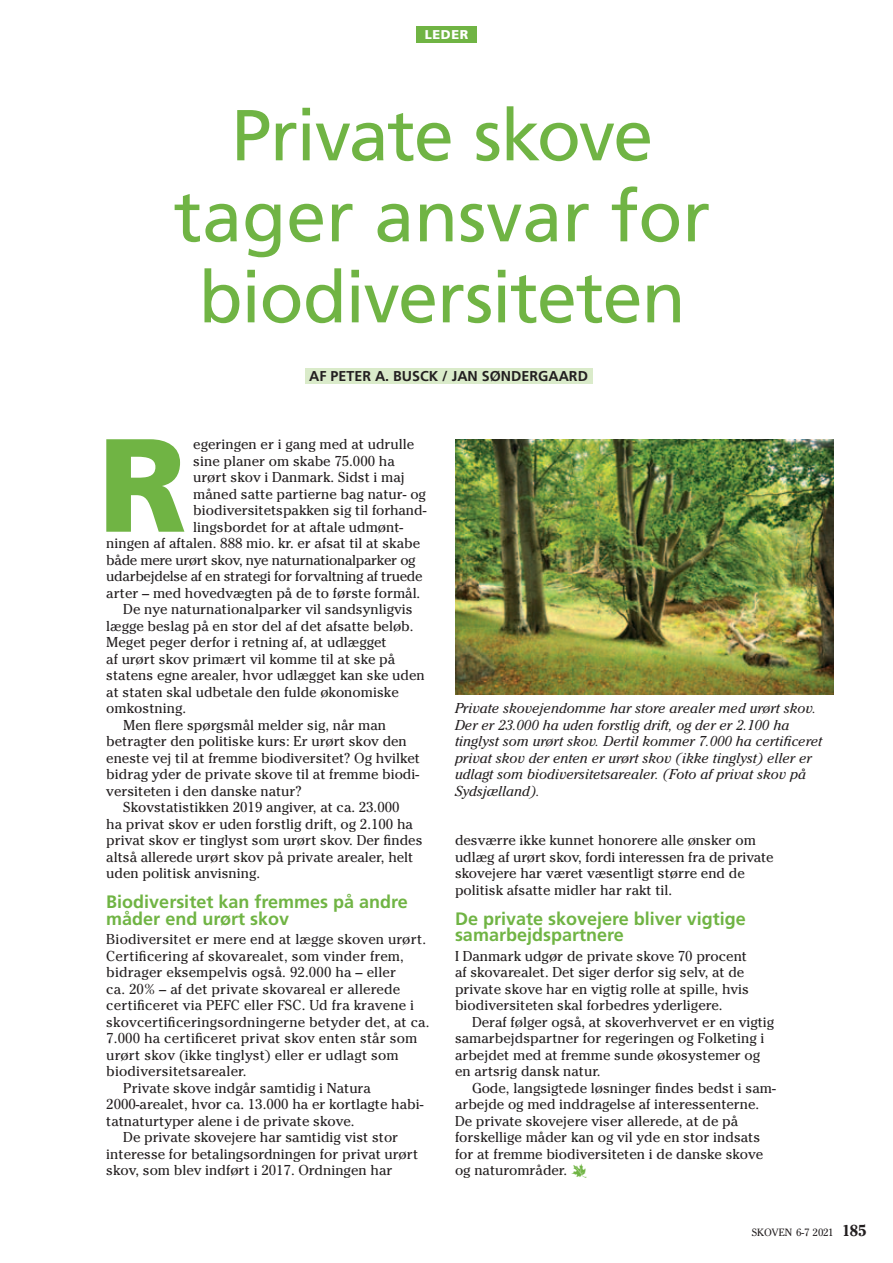
<style>
.page{position:relative;width:893px;height:1263px;background:#fff}
.page>*{position:absolute;margin:0;border:0;box-sizing:border-box;transform-origin:0 0}
.t1{font:900 132.45px "Frutiger LT Std";color:#70b444}
.t2{font:72px/81px "Frutiger LT Std";letter-spacing:-.015em;color:#70b444;text-align:center}
.t3{font:700 18px/16.5px "Frutiger LT Std";color:#70b444}
.t4{font:14.25px/16.5px "Cheltenham Std";color:#231f20}
.t5{font:italic 14.25px/16.5px "Cheltenham Std";color:#231f20}
.t6{font:14.25px "Cheltenham Std";letter-spacing:-.02em;color:#231f20}
.t7{font:700 14.25px "Frutiger LT Std";color:#231f20}
.t8{font:900 12.75px "Frutiger LT Std";letter-spacing:.05em;color:#fff}
.t9{font:10.5px "Cheltenham Std";color:#231f20}
.s1{font-family:"Df Incidentals";color:#70b444}
.s2{font-weight:700;font-size:15.75px}
</style>
<div class="page">
<div style="left:416px;top:26px;width:60px;height:17px;background:#70b444"></div>
<div style="left:305px;top:369px;width:287px;height:15px;background:#daebca"></div>
<img style="left:455px;top:439px;width:378px;height:255px">
<p class="t8" style="left:425px;top:27px;width:45px">LEDER</p>
<p class="t8" style="left:437px;top:27px;width:21px">XX</p>
<h2 class="t2" style="left:174px;top:101px;width:538px">Private skove tager ansvar for biodiversiteten</h2>
<p class="t7" style="left:309px;top:371px;width:280px">AF PETER A. BUSCK / JAN SØNDERGAARD</p>
<h1 class="t1" style="left:98px;top:408px;width:90px">R</h1>
<p class="t4" style="left:193px;top:437px;width:222px">egeringen er i gang med at udrulle</p>
<p class="t4" style="left:193px;top:454px;width:203px">sine planer om skabe 75.000 ha</p>
<p class="t4" style="left:193px;top:470px;width:213px">urørt skov i Danmark. Sidst i maj</p>
<p class="t4" style="left:193px;top:487px;width:234px">måned satte partierne bag natur- og</p>
<p class="t4" style="left:193px;top:503px;width:235px">biodiversitetspakken sig til forhand-</p>
<p class="t4" style="left:193px;top:520px;width:211px">lingsbordet for at aftale udmønt-</p>
<p class="t4" style="left:106px;top:536px;width:315px">ningen af aftalen. 888 mio. kr. er afsat til at skabe</p>
<p class="t6" style="left:106px;top:554px;width:311px">både mere urørt skov, nye naturnationalparker og</p>
<p class="t6" style="left:106px;top:571px;width:318px">udarbejdelse af en strategi for forvaltning af truede</p>
<p class="t4" style="left:106px;top:586px;width:316px">arter – med hovedvægten på de to første formål.</p>
<p class="t4" style="left:123px;top:602px;width:291px">De nye naturnationalparker vil sandsynligvis</p>
<p class="t4" style="left:106px;top:619px;width:309px">lægge beslag på en stor del af det afsatte beløb.</p>
<p class="t4" style="left:106px;top:635px;width:282px">Meget peger derfor i retning af, at udlægget</p>
<p class="t4" style="left:106px;top:652px;width:290px">af urørt skov primært vil komme til at ske på</p>
<p class="t4" style="left:106px;top:668px;width:320px">statens egne arealer, hvor udlægget kan ske uden</p>
<p class="t4" style="left:106px;top:685px;width:294px">at staten skal udbetale den fulde økonomiske</p>
<p class="t4" style="left:106px;top:701px;width:81px">omkostning.</p>
<p class="t4" style="left:123px;top:718px;width:264px">Men flere spørgsmål melder sig, når man</p>
<p class="t4" style="left:106px;top:734px;width:302px">betragter den politiske kurs: Er urørt skov den</p>
<p class="t4" style="left:106px;top:751px;width:315px">eneste vej til at fremme biodiversitet? Og hvilket</p>
<p class="t4" style="left:106px;top:767px;width:314px">bidrag yder de private skove til at fremme biodi-</p>
<p class="t4" style="left:106px;top:784px;width:197px">versiteten i den danske natur?</p>
<p class="t4" style="left:123px;top:800px;width:278px">Skovstatistikken 2019 angiver, at ca. 23.000</p>
<p class="t4" style="left:106px;top:817px;width:308px">ha privat skov er uden forstlig drift, og 2.100 ha</p>
<p class="t4" style="left:106px;top:833px;width:318px">privat skov er tinglyst som urørt skov. Der findes</p>
<p class="t4" style="left:106px;top:850px;width:309px">altså allerede urørt skov på private arealer, helt</p>
<p class="t4" style="left:106px;top:866px;width:155px">uden politisk anvisning.</p>
<p class="t3" style="left:106px;top:895px;width:303px">Biodiversitet kan fremmes på andre måder end urørt skov</p>
<p class="t4" style="left:106px;top:932px;width:321px">Biodiversitet er mere end at lægge skoven urørt.</p>
<p class="t4" style="left:106px;top:949px;width:299px">Certificering af skovarealet, som vinder frem,</p>
<p class="t4" style="left:106px;top:965px;width:291px">bidrager eksempelvis også. 92.000 ha – eller</p>
<p class="t4" style="left:106px;top:982px;width:295px">ca. 20% – af det private skovareal er allerede</p>
<p class="t4" style="left:106px;top:998px;width:309px">certificeret via PEFC eller FSC. Ud fra kravene i</p>
<p class="t4" style="left:106px;top:1015px;width:325px">skovcertificeringsordningerne betyder det, at ca.</p>
<p class="t4" style="left:106px;top:1031px;width:313px">7.000 ha certificeret privat skov enten står som</p>
<p class="t4" style="left:106px;top:1048px;width:294px">urørt skov (ikke tinglyst) eller er udlagt som</p>
<p class="t4" style="left:106px;top:1064px;width:142px">biodiversitetsarealer.</p>
<p class="t4" style="left:123px;top:1081px;width:249px">Private skove indgår samtidig i Natura</p>
<p class="t4" style="left:106px;top:1097px;width:319px">2000-arealet, hvor ca. 13.000 ha er kortlagte habi-</p>
<p class="t4" style="left:106px;top:1114px;width:250px">tatnaturtyper alene i de private skove.</p>
<p class="t4" style="left:123px;top:1130px;width:276px">De private skovejere har samtidig vist stor</p>
<p class="t4" style="left:106px;top:1147px;width:313px">interesse for betalingsordningen for privat urørt</p>
<p class="t4" style="left:106px;top:1163px;width:288px">skov, som blev indført i 2017. Ordningen har</p>
<p class="t5" style="left:455px;top:701px;width:369px">Private skovejendomme har store arealer med urørt skov.<br>Der er 23.000 ha uden forstlig drift, og der er 2.100 ha tinglyst som urørt skov. Dertil kommer 7.000 ha certificeret privat skov der enten er urørt skov (ikke tinglyst) eller er udlagt som biodiversitetsarealer. (Foto af privat skov på Sydsjælland).</p>
<p class="t4" style="left:455px;top:833px;width:320px">desværre ikke kunnet honorere alle ønsker om udlæg af urørt skov, fordi interessen fra de private skovejere har været væsentligt større end de politisk afsatte midler har rakt til.</p>
<p class="t3" style="left:455px;top:912px;width:292px">De private skovejere bliver vigtige samarbejdspartnere</p>
<p class="t4" style="left:455px;top:949px;width:296px">I Danmark udgør de private skove 70 procent af skovarealet. Det siger derfor sig selv, at de private skove har en vigtig rolle at spille, hvis biodiversiteten skal forbedres yderligere.</p>
<p class="t4" style="left:455px;top:1015px;width:321px;text-indent:17px">Deraf følger også, at skoverhvervet er en vigtig samarbejdspartner for regeringen og Folketing i arbejdet med at fremme sunde økosystemer og en artsrig dansk natur.</p>
<p class="t4" style="left:455px;top:1081px;width:322px;text-indent:17px">Gode, langsigtede løsninger findes bedst i sam&shy;arbejde og med inddragelse af interessenterne.<br>De private skovejere viser allerede, at de på forskellige måder kan og vil yde en stor indsats for at fremme biodiversiteten i de danske skove og naturområder. <span class="s1">b</span></p>
<p class="t9" style="left:752px;top:1228px;width:116px">SKOVEN 6-7 2021 <span class="s2">185</span></p>
</div>
